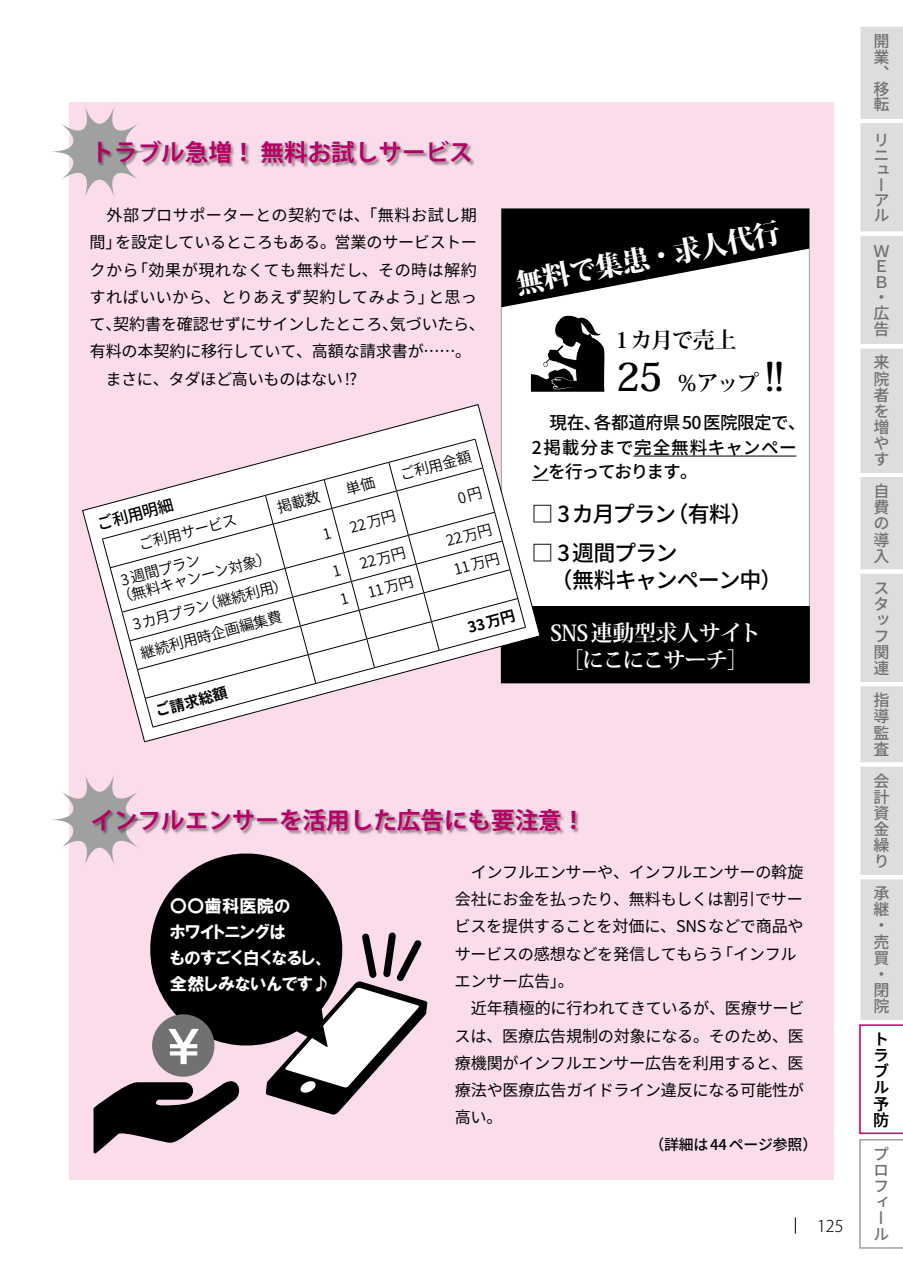
<style>
.page{position:relative;width:903px;height:1275px;background:#fff}
.page>*{position:absolute;margin:0;border:0;box-sizing:border-box;transform-origin:0 0}
.t1{font:700 38.5px "Koz Min Pro";color:#000}
.t2{font:800 27.47px "Koz Min Pro";color:#fff}
.t3{font:700 23.62px "Koz Go Pro";color:#b60065}
.t4{font:500 22.05px/27.1px "Source Han Sans JP";letter-spacing:-.045em;color:#000}
.t5{font:700 22.05px/27.3px "Koz Min Pro";letter-spacing:-.03em;color:#fff;text-align:center}
.t6{font:700 22.05px "Koz Min Pro";letter-spacing:-.055em;color:#000}
.t7{font:500 17.68px/24.2px "Source Han Sans JP";letter-spacing:-.02em;color:#000}
.t8{font:17.32px/26.1px "HGP Soei Kakugothic UB";color:#fff}
.t9{font:16.1px/27.3px "Source Han Sans JP";letter-spacing:-.015em;color:#000}
.t10{font:500 16.1px/16.1px "Source Han Sans JP";color:#727171;text-align:justify}
.t11{font:500 16.1px/16.1px "Source Han Sans JP";color:#000;text-align:justify}
.t12{font:300 16.1px "Koz Go Pro";color:#000}
.t13{font:14.88px/16.1px "Source Han Sans JP";color:#000}
.t14{font:500 14.88px "Source Han Sans JP";letter-spacing:-.005em;color:#000}
.t15{font:700 14.88px "Source Han Sans JP";color:#000}
.s1{font-size:22.05px}
</style>
<div class="page">
<svg style="left:795px;top:1217px;width:1px;height:17px"></svg>
<div style="left:69px;top:102px;width:764px;height:1077px;background:#fadcea"></div>
<div style="left:501px;top:208px;width:308px;height:475px;background:#fff;border:1px solid #9fa0a0"></div>
<hr style="left:633px;top:456px;width:163px;height:1px;background:#000">
<svg style="left:501px;top:209px;width:308px;height:98px"></svg>
<div style="left:501px;top:607px;width:308px;height:76px;background:#000"></div>
<div style="left:501px;top:606px;width:308px;height:77px;border:1px solid #000"></div>
<svg style="left:531px;top:316px;width:74px;height:76px"></svg>
<svg style="left:82px;top:404px;width:421px;height:338px"></svg>
<svg style="left:52px;top:106px;width:87px;height:91px"></svg>
<div style="left:98px;top:141px;width:377px;height:27px;background:#000;opacity:.4"></div>
<div style="left:92px;top:809px;width:488px;height:27px;background:#000;opacity:.4"></div>
<svg style="left:859px;top:27px;width:44px;height:1222px"></svg>
<svg style="left:52px;top:774px;width:375px;height:379px"></svg>
<svg style="left:101px;top:438px;width:447px;height:290px"></svg>
<h3 class="t3" style="left:91px;top:137px;width:384px">トラブル急増！ 無料お試しサービス</h3>
<p class="t9" style="left:90px;top:202px;width:397px">　外部プロサポーターとの契約では、「無料お試し期間」を設定しているところもある。営業のサービストークから「効果が現れなくても無料だし、その時は解約すればいいから、とりあえず契約してみよう」と思って、契約書を確認せずにサインしたところ、気づいたら、有料の本契約に移行していて、高額な請求書が……。　まさに、タダほど高いものはない⁉</p>
<h2 class="t2" style="left:512px;top:263px;width:270px;rotate:-11deg">無料で集患・求人代行</h2>
<h3 class="t6" style="left:611px;top:324px;width:127px">１カ月で売上</h3>
<h1 class="t1" style="left:616px;top:349px;width:170px">25 <span class="s1">％アップ</span> !!</h1>
<p class="t11" style="left:95px;top:517px;width:80px;rotate:-15deg">ご利用明細</p>
<p class="t13" style="left:137px;top:537px;width:103px;rotate:-15deg">ご利用サービス</p>
<p class="t13" style="left:111px;top:575px;width:160px;text-indent:8px;rotate:-15deg">3週間プラン<br>（無料キャンーン対象）</p>
<p class="t13" style="left:131px;top:617px;width:161px;rotate:-15deg">3カ月プラン（継続利用）</p>
<p class="t13" style="left:139px;top:646px;width:148px;rotate:-15deg">継続利用時企画編集費</p>
<p class="t15" style="left:154px;top:703px;width:75px;rotate:-15deg">ご請求総額</p>
<p class="t13" style="left:398px;top:467px;width:75px;rotate:-15deg">ご利用金額</p>
<p class="t13" style="left:348px;top:520px;width:48px;rotate:-15deg">22万円</p>
<p class="t13" style="left:358px;top:556px;width:48px;rotate:-15deg">22万円</p>
<p class="t13" style="left:366px;top:585px;width:48px;rotate:-15deg">11万円</p>
<p class="t13" style="left:444px;top:533px;width:48px;rotate:-15deg">22万円</p>
<p class="t13" style="left:452px;top:562px;width:48px;rotate:-15deg">11万円</p>
<p class="t15" style="left:466px;top:619px;width:50px;rotate:-15deg">33万円</p>
<p class="t7" style="left:531px;top:411px;width:276px">　現在、各都道府県50医院限定で、<br>2掲載分まで完全無料キャンペーンを行っております。</p>
<h3 class="t4" style="left:531px;top:501px;width:223px">□ 3カ月プラン（有料）</h3>
<h3 class="t4" style="left:551px;top:540px;width:233px;text-indent:-19px">□ 3週間プラン<br>（無料キャンペーン中）</h3>
<h3 class="t5" style="left:550px;top:618px;width:212px">SNS連動型求人サイト［にこにこサーチ］</h3>
<h3 class="t3" style="left:91px;top:805px;width:496px">インフルエンサーを活用した広告にも要注意！</h3>
<p class="t8" style="left:170px;top:892px;width:161px">〇〇歯科医院の<br>ホワイトニングは<br>ものすごく白くなるし、全然しみないんです♪</p>
<p class="t9" style="left:454px;top:859px;width:351px">　インフルエンサーや、インフルエンサーの斡旋会社にお金を払ったり、無料もしくは割引でサービスを提供することを対価に、SNSなどで商品やサービスの感想などを発信してもらう「インフルエンサー広告」。<br>　近年積極的に行われてきているが、医療サービスは、医療広告規制の対象になる。そのため、医療機関がインフルエンサー広告を利用すると、医療法や医療広告ガイドライン違反になる可能性が高い。</p>
<p class="t14" style="left:649px;top:1136px;width:169px">（詳細は 44ページ参照）</p>
<p class="t12" style="left:817px;top:1215px;width:28px">125</p>
<p class="t10" style="left:873px;top:34px;width:17px">開業、移転</p>
<p class="t10" style="left:873px;top:133px;width:17px;line-height:15px;text-align:left">リニューアル</p>
<p class="t10" style="left:873px;top:244px;width:17px;line-height:15.4px;text-align:left">Ｗ<br>Ｅ<br>Ｂ・広告</p>
<p class="t10" style="left:873px;top:355px;width:17px">来院者を増やす</p>
<p class="t10" style="left:873px;top:484px;width:17px">自費の導入</p>
<p class="t10" style="left:873px;top:580px;width:17px">スタッフ関連</p>
<p class="t10" style="left:873px;top:693px;width:17px">指導監査</p>
<p class="t10" style="left:873px;top:773px;width:17px">会計資金繰り</p>
<p class="t10" style="left:873px;top:886px;width:17px;text-align:left">承継・売買・閉院</p>
<p class="t11" style="left:873px;top:1031px;width:17px">トラブル予防</p>
<p class="t10" style="left:873px;top:1146px;width:17px;text-align:left">プロフィール</p>
</div>
